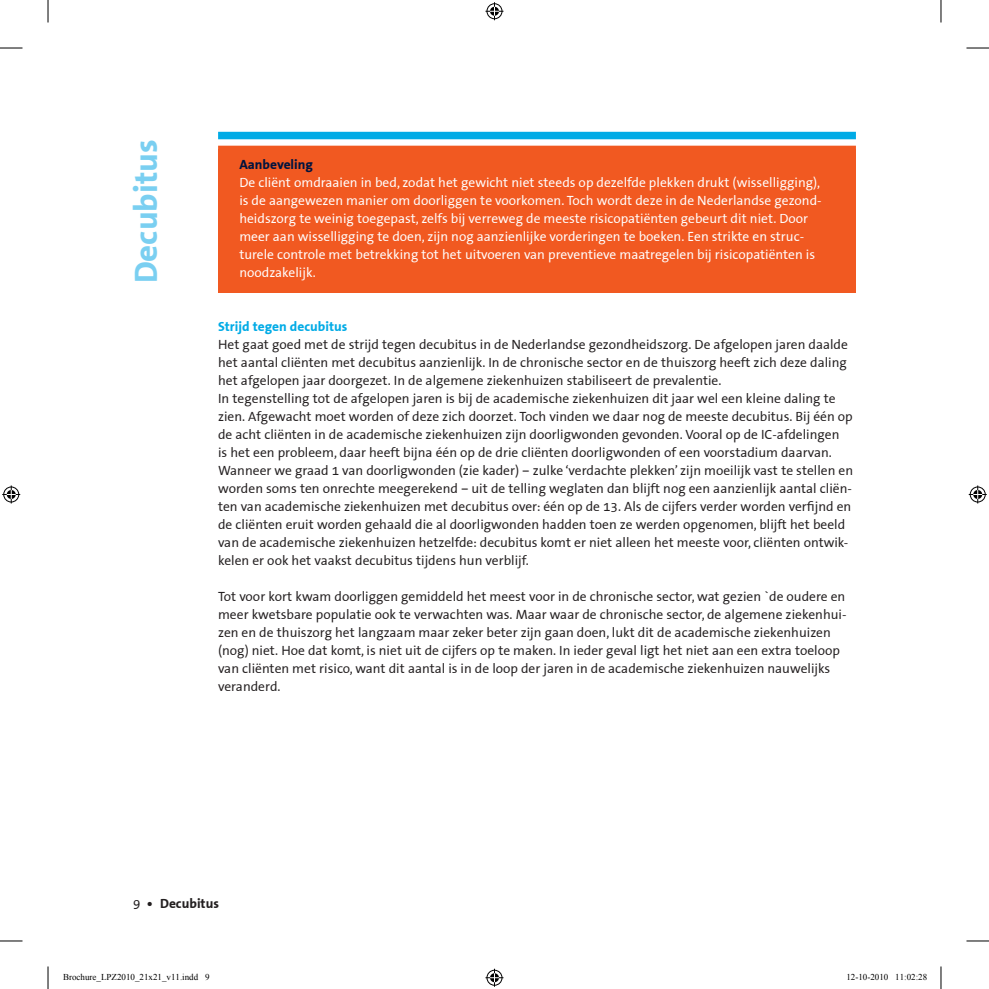
<style>
.page{position:relative;width:989px;height:989px;background:#fff}
.page>*{position:absolute;margin:0;border:0;box-sizing:border-box;transform-origin:0 0}
.t1{font:700 33px "The Sans Correspondence";color:#7acff1}
.t2{font:13.5px/18px "The Sans Correspondence";color:#231f20}
.t3{font:13.5px/18px "The Sans Correspondence";color:#fff}
.t4{font:700 13.5px "The Sans Correspondence";color:#00abe6}
.t5{font:700 13.5px "The Sans Correspondence";color:#231f20}
.t6{font:700 13.5px "The Sans Correspondence";color:#00133e}
.t7{font:9px "Times New Roman";color:#000}
.s1{font-weight:400}
</style>
<div class="page">
<div style="left:218px;top:149px;width:638px;height:144px;background:#f15921"></div>
<div style="left:218px;top:132px;width:638px;height:7px;background:#00abe6"></div>
<div style="left:218px;top:146px;width:638px;height:21px;background:#f15921"></div>
<svg style="left:0;top:48px;width:22px;height:1px"></svg>
<svg style="left:966px;top:48px;width:23px;height:1px"></svg>
<svg style="left:0;top:941px;width:22px;height:1px"></svg>
<svg style="left:966px;top:941px;width:23px;height:1px"></svg>
<svg style="left:48px;top:0;width:1px;height:22px"></svg>
<svg style="left:48px;top:966px;width:1px;height:23px"></svg>
<svg style="left:941px;top:0;width:1px;height:22px"></svg>
<svg style="left:941px;top:966px;width:1px;height:23px"></svg>
<svg style="left:485px;top:2px;width:18px;height:18px"></svg>
<svg style="left:485px;top:969px;width:18px;height:18px"></svg>
<svg style="left:2px;top:485px;width:18px;height:18px"></svg>
<svg style="left:969px;top:485px;width:18px;height:18px"></svg>
<h1 class="t1" style="left:128px;top:283px;width:146px;rotate:-90deg">Decubitus</h1>
<p class="t6" style="left:239px;top:157px;width:75px">Aanbeveling</p>
<p class="t3" style="left:239px;top:174px;width:584px">De cliënt omdraaien in bed, zodat het gewicht niet steeds op dezelfde plekken drukt (wisselligging), is de aangewezen manier om doorliggen te voorkomen. Toch wordt deze in de Nederlandse gezond&shy;heidszorg te weinig toegepast, zelfs bij verreweg de meeste risicopatiënten gebeurt dit niet. Door meer aan wisselligging te doen, zijn nog aanzienlijke vorderingen te boeken. Een strikte en struc&shy;turele controle met betrekking tot het uitvoeren van preventieve maatregelen bij risicopatiënten is</p>
<p class="t3" style="left:239px;top:264px;width:78px">noodzakelijk.</p>
<p class="t4" style="left:218px;top:319px;width:131px">Strijd tegen decubitus</p>
<p class="t2" style="left:218px;top:336px;width:637px">Het gaat goed met de strijd tegen decubitus in de Nederlandse gezondheidszorg. De afgelopen jaren daalde het aantal cliënten met decubitus aanzienlijk. In de chronische sector en de thuiszorg heeft zich deze daling het afgelopen jaar doorgezet. In de algemene ziekenhuizen stabiliseert de prevalentie.<br>In tegenstelling tot de afgelopen jaren is bij de academische ziekenhuizen dit jaar wel een kleine daling te zien. Afgewacht moet worden of deze zich doorzet. Toch vinden we daar nog de meeste decubitus. Bij één op de acht cliënten in de academische ziekenhuizen zijn doorligwonden gevonden. Vooral op de IC-afdelingen<br>is het een probleem, daar heeft bijna één op de drie cliënten doorligwonden of een voorstadium daarvan.<br>Wanneer we graad 1 van doorligwonden (zie kader) – zulke ‘verdachte plekken’ zijn moeilijk vast te stellen en worden soms ten onrechte meegerekend – uit de telling weglaten dan blijft nog een aanzienlijk aantal cliën&shy;ten van academische ziekenhuizen met decubitus over: één op de 13. Als de cijfers verder worden verfijnd en de cliënten eruit worden gehaald die al doorligwonden hadden toen ze werden opgenomen, blijft het beeld van de academische ziekenhuizen hetzelfde: decubitus komt er niet alleen het meeste voor, cliënten ontwik&shy;kelen er ook het vaakst decubitus tijdens hun verblijf.</p>
<p class="t2" style="left:218px;top:588px;width:630px">Tot voor kort kwam doorliggen gemiddeld het meest voor in de chronische sector, wat gezien `de oudere en meer kwetsbare populatie ook te verwachten was. Maar waar de chronische sector, de algemene ziekenhui&shy;zen en de thuiszorg het langzaam maar zeker beter zijn gaan doen, lukt dit de academische ziekenhuizen (nog) niet. Hoe dat komt, is niet uit de cijfers op te maken. In ieder geval ligt het niet aan een extra toeloop van cliënten met risico, want dit aantal is in de loop der jaren in de academische ziekenhuizen nauwelijks veranderd.</p>
<p class="t5" style="left:133px;top:896px;width:87px"><span class="s1">9</span> • Decubitus</p>
<p class="t7" style="left:63px;top:971px;width:148px">Brochure_LPZ2010_21x21_v11.indd 9</p>
<p class="t7" style="left:846px;top:971px;width:82px">12-10-2010 11:02:28</p>
</div>
